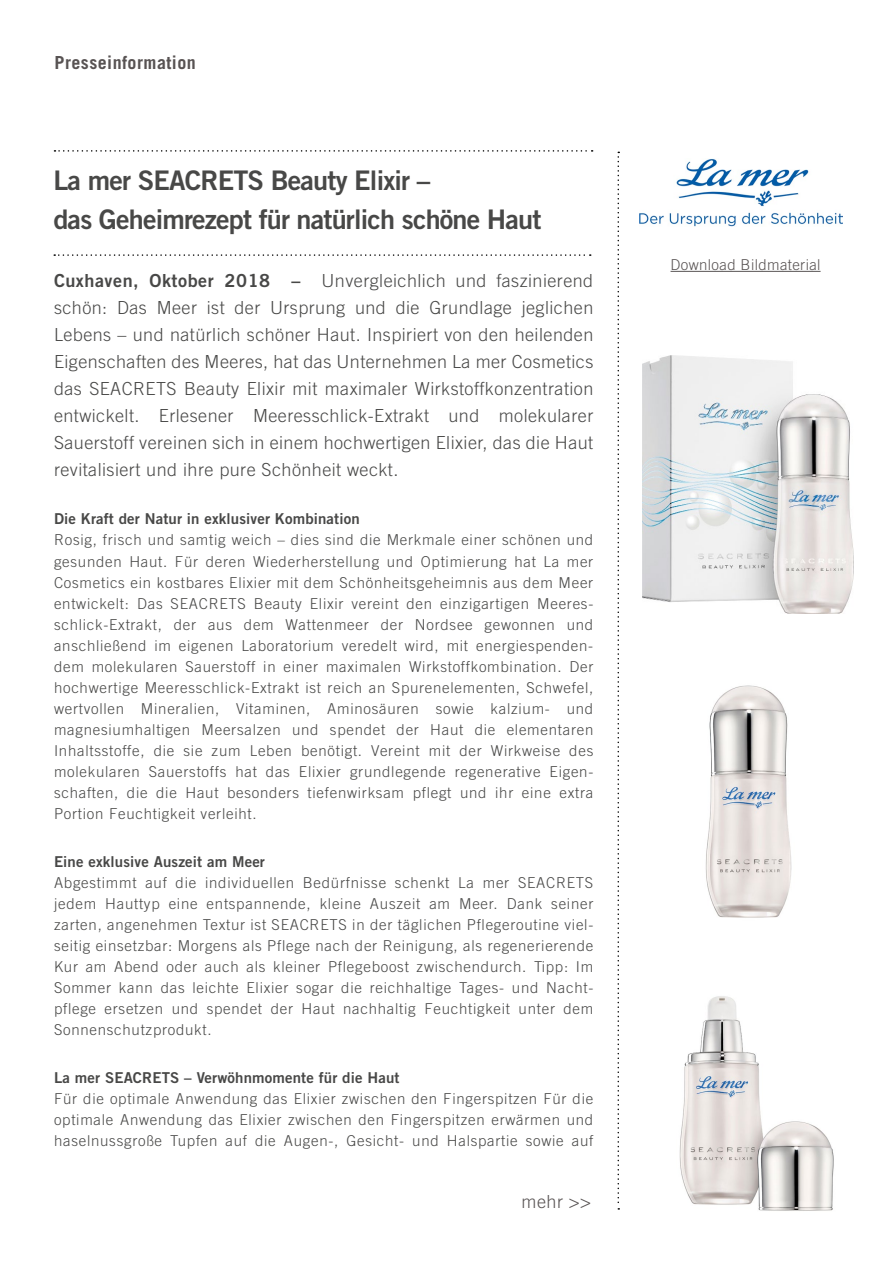
<style>
.page{position:relative;width:893px;height:1263px;background:#fff}
.page>*{position:absolute;margin:0;border:0;box-sizing:border-box;transform-origin:0 0}
.t1{font:27px/39px "Trade Gothic LT Bold Two";letter-spacing:-.03em;color:#484847}
.t2{font:300 18px/27px "Trade Gothic LT";letter-spacing:.025em;color:#484847;text-align:justify}
.t3{font:700 18px "Trade Gothic LT";letter-spacing:.025em;color:#585353}
.t4{font:300 18px "Trade Gothic LT";color:#585353}
.t5{font:300 15px/21px "Trade Gothic LT";letter-spacing:.05em;color:#484847;text-align:justify}
.t6{font:15px "Trade Gothic LT Bold Two";letter-spacing:.01em;color:#484847}
.t7{font:300 15px "Trade Gothic LT";letter-spacing:.025em;color:#585353}
.s1{font-family:"Trade Gothic LT Bold Two";font-weight:400}
</style>
<div class="page">
<img style="left:639px;top:158px;width:204px;height:69px">
<svg style="left:54px;top:150px;width:539px;height:2px"></svg>
<svg style="left:54px;top:254px;width:537px;height:2px"></svg>
<svg style="left:617px;top:152px;width:2px;height:1057px"></svg>
<img style="left:642px;top:355px;width:211px;height:259px">
<img style="left:705px;top:685px;width:87px;height:233px">
<img style="left:679px;top:996px;width:155px;height:215px">
<hr style="left:670px;top:271px;width:151px;height:1px;background:#585353">
<p class="t3" style="left:55px;top:51px;width:143px">Presseinformation</p>
<h1 class="t1" style="left:53px;top:160px;width:489px">La mer SEACRETS Beauty Elixir –<br>das Geheimrezept für natürlich schöne Haut</h1>
<p class="t2" style="left:54px;top:267px;width:541px"><span class="s1">Cuxhaven, Oktober 2018 –</span> Unvergleichlich und faszinierend schön: Das Meer ist der Ursprung und die Grundlage jeglichen Lebens – und natürlich schöner Haut. Inspiriert von den heilenden Eigenschaften des Meeres, hat das Unternehmen La mer Cosmetics das SEACRETS Beauty Elixir mit maximaler Wirkstoffkonzentration entwickelt. Erlesener Meeresschlick-Extrakt und molekularer Sauerstoff vereinen sich in einem hochwertigen Elixier, das die Haut revitalisiert und ihre pure Schönheit weckt.</p>
<p class="t6" style="left:54px;top:510px;width:307px">Die Kraft der Natur in exklusiver Kombination</p>
<p class="t5" style="left:54px;top:529px;width:541px">Rosig, frisch und samtig weich – dies sind die Merkmale einer schönen und gesunden Haut. Für deren Wiederherstellung und Optimierung hat La mer Cosmetics ein kostbares Elixier mit dem Schönheitsgeheimnis aus dem Meer entwickelt: Das SEACRETS Beauty Elixir vereint den einzigartigen Meeres&shy;schlick-Extrakt, der aus dem Wattenmeer der Nordsee gewonnen und anschließend im eigenen Laboratorium veredelt wird, mit energiespenden&shy;dem molekularen Sauerstoff in einer maximalen Wirkstoffkombination. Der hochwertige Meeresschlick-Extrakt ist reich an Spurenelementen, Schwefel, wertvollen Mineralien, Vitaminen, Aminosäuren sowie kalzium- und magnesiumhaltigen Meersalzen und spendet der Haut die elementaren Inhaltsstoffe, die sie zum Leben benötigt. Vereint mit der Wirkweise des molekularen Sauerstoffs hat das Elixier grundlegende regenerative Eigen&shy;schaften, die die Haut besonders tiefenwirksam pflegt und ihr eine extra Portion Feuchtigkeit verleiht.</p>
<p class="t6" style="left:54px;top:852px;width:212px">Eine exklusive Auszeit am Meer</p>
<p class="t5" style="left:54px;top:871px;width:541px">Abgestimmt auf die individuellen Bedürfnisse schenkt La mer SEACRETS jedem Hauttyp eine entspannende, kleine Auszeit am Meer. Dank seiner zarten, angenehmen Textur ist SEACRETS in der täglichen Pflegeroutine viel&shy;seitig einsetzbar: Morgens als Pflege nach der Reinigung, als regenerierende Kur am Abend oder auch als kleiner Pflegeboost zwischendurch. Tipp: Im Sommer kann das leichte Elixier sogar die reichhaltige Tages- und Nacht&shy;pflege ersetzen und spendet der Haut nachhaltig Feuchtigkeit unter dem Sonnenschutzprodukt.</p>
<p class="t6" style="left:54px;top:1068px;width:347px">La mer SEACRETS – Verwöhnmomente für die Haut</p>
<p class="t5" style="left:54px;top:1087px;width:541px">Für die optimale Anwendung das Elixier zwischen den Fingerspitzen Für die optimale Anwendung das Elixier zwischen den Fingerspitzen erwärmen und haselnussgroße Tupfen auf die Augen-, Gesicht- und Halspartie sowie auf</p>
<p class="t4" style="left:522px;top:1191px;width:71px">mehr &gt;&gt;</p>
<p class="t7" style="left:670px;top:256px;width:152px">Download Bildmaterial</p>
</div>
